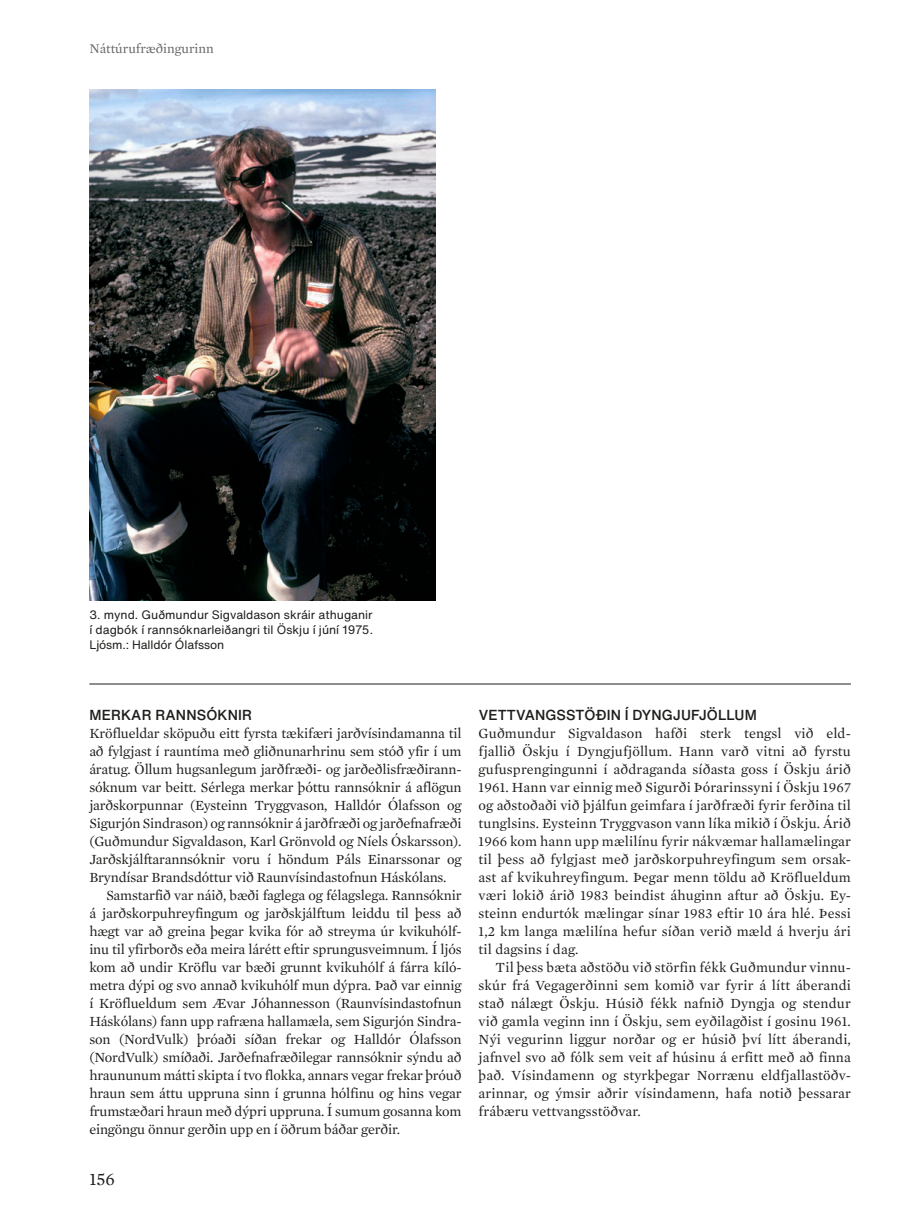
<style>
.page{position:relative;width:919px;height:1217px;background:#fff}
.page>*{position:absolute;margin:0;border:0;box-sizing:border-box;transform-origin:0 0}
.t1{font:18px "Mercury Text G1";color:#1d1d1b}
.Meginmál_2023{font:14.25px/18px "Mercury Text G1";letter-spacing:-.005em;color:#1d1d1b;text-align:justify}
.Millifyrirsögn_2023{font:500 14.25px "Helvetica Now Text";letter-spacing:.01em;color:#1d1d1b}
.t2{font:13.5px "Mercury Text G1";color:#646463}
.Myndatexti_2023{font:12px/15px "Helvetica Now Text";color:#1d1d1b;text-align:justify}
</style>
<div class="page">
<hr style="left:89px;top:683px;width:761px;height:1px;background:#1d1d1b">
<img style="left:89px;top:89px;width:346px;height:511px">
<p class="t2" style="left:89px;top:40px;width:126px">Náttúrufræðingurinn</p>
<p class="Myndatexti_2023" style="left:89px;top:607px;width:285px">3. mynd. Guðmundur Sigvaldason skráir athuganir í dagbók í rannsóknarleiðangri til Öskju í júní 1975.<br>Ljósm.: Halldór Ólafsson</p>
<p class="Millifyrirsögn_2023" style="left:89px;top:703px;width:164px">MERKAR RANNSÓKNIR</p>
<p class="Meginmál_2023" style="left:89px;top:724px;width:374px">Kröflueldar sköpuðu eitt fyrsta tækifæri jarðvísindamanna til að fylgjast í rauntíma með gliðnunarhrinu sem stóð yfir í um áratug. Öllum hugsanlegum jarðfræði- og jarðeðlisfræðirann&shy;sóknum var beitt. Sérlega merkar þóttu rannsóknir á aflögun jarðskorpunnar (Eysteinn Tryggvason, Halldór Ólafsson og Sigurjón Sindrason) og rannsóknir á jarðfræði og jarðefnafræði (Guðmundur Sigvaldason, Karl Grönvold og Níels Óskarsson).<br>Jarðskjálftarannsóknir voru í höndum Páls Einarssonar og Bryndísar Brandsdóttur við Raunvísindastofnun Háskólans.</p>
<p class="Meginmál_2023" style="left:89px;top:886px;width:374px;text-indent:17px">Samstarfið var náið, bæði faglega og félagslega. Rannsóknir á jarðskorpuhreyfingum og jarðskjálftum leiddu til þess að hægt var að greina þegar kvika fór að streyma úr kvikuhólf&shy;inu til yfirborðs eða meira lárétt eftir sprungusveimnum. Í ljós kom að undir Kröflu var bæði grunnt kvikuhólf á fárra kíló&shy;metra dýpi og svo annað kvikuhólf mun dýpra. Það var einnig í Kröflueldum sem Ævar Jóhannesson (Raunvísindastofnun Háskólans) fann upp rafræna hallamæla, sem Sigurjón Sindra&shy;son (NordVulk) þróaði síðan frekar og Halldór Ólafsson (NordVulk) smíðaði. Jarðefnafræðilegar rannsóknir sýndu að hraununum mátti skipta í tvo flokka, annars vegar frekar þróuð hraun sem áttu uppruna sinn í grunna hólfinu og hins vegar frumstæðari hraun með dýpri uppruna. Í sumum gosanna kom eingöngu önnur gerðin upp en í öðrum báðar gerðir.</p>
<p class="t1" style="left:89px;top:1167px;width:27px">156</p>
<p class="Millifyrirsögn_2023" style="left:478px;top:703px;width:280px">VETTVANGSSTÖÐIN Í DYNGJUFJÖLLUM</p>
<p class="Meginmál_2023" style="left:478px;top:724px;width:374px">Guðmundur Sigvaldason hafði sterk tengsl við eld&shy;fjallið Öskju í Dyngjufjöllum. Hann varð vitni að fyrstu gufusprengingunni í aðdraganda síðasta goss í Öskju árið 1961. Hann var einnig með Sigurði Þórarinssyni í Öskju 1967 og aðstoðaði við þjálfun geimfara í jarðfræði fyrir ferðina til tunglsins. Eysteinn Tryggvason vann líka mikið í Öskju. Árið 1966 kom hann upp mælilínu fyrir nákvæmar hallamælingar til þess að fylgjast með jarðskorpuhreyfingum sem orsak&shy;ast af kvikuhreyfingum. Þegar menn töldu að Kröflueldum væri lokið árið 1983 beindist áhuginn aftur að Öskju. Ey&shy;steinn endurtók mælingar sínar 1983 eftir 10 ára hlé. Þessi 1,2 km langa mælilína hefur síðan verið mæld á hverju ári til dagsins í dag.</p>
<p class="Meginmál_2023" style="left:478px;top:958px;width:374px;text-indent:17px">Til þess bæta aðstöðu við störfin fékk Guðmundur vinnu&shy;skúr frá Vegagerðinni sem komið var fyrir á lítt áberandi stað nálægt Öskju. Húsið fékk nafnið Dyngja og stendur við gamla veginn inn í Öskju, sem eyðilagðist í gosinu 1961.<br>Nýi vegurinn liggur norðar og er húsið því lítt áberandi, jafnvel svo að fólk sem veit af húsinu á erfitt með að finna það. Vísindamenn og styrkþegar Norrænu eldfjallastöðv&shy;arinnar, og ýmsir aðrir vísindamenn, hafa notið þessarar frábæru vettvangsstöðvar.</p>
</div>
